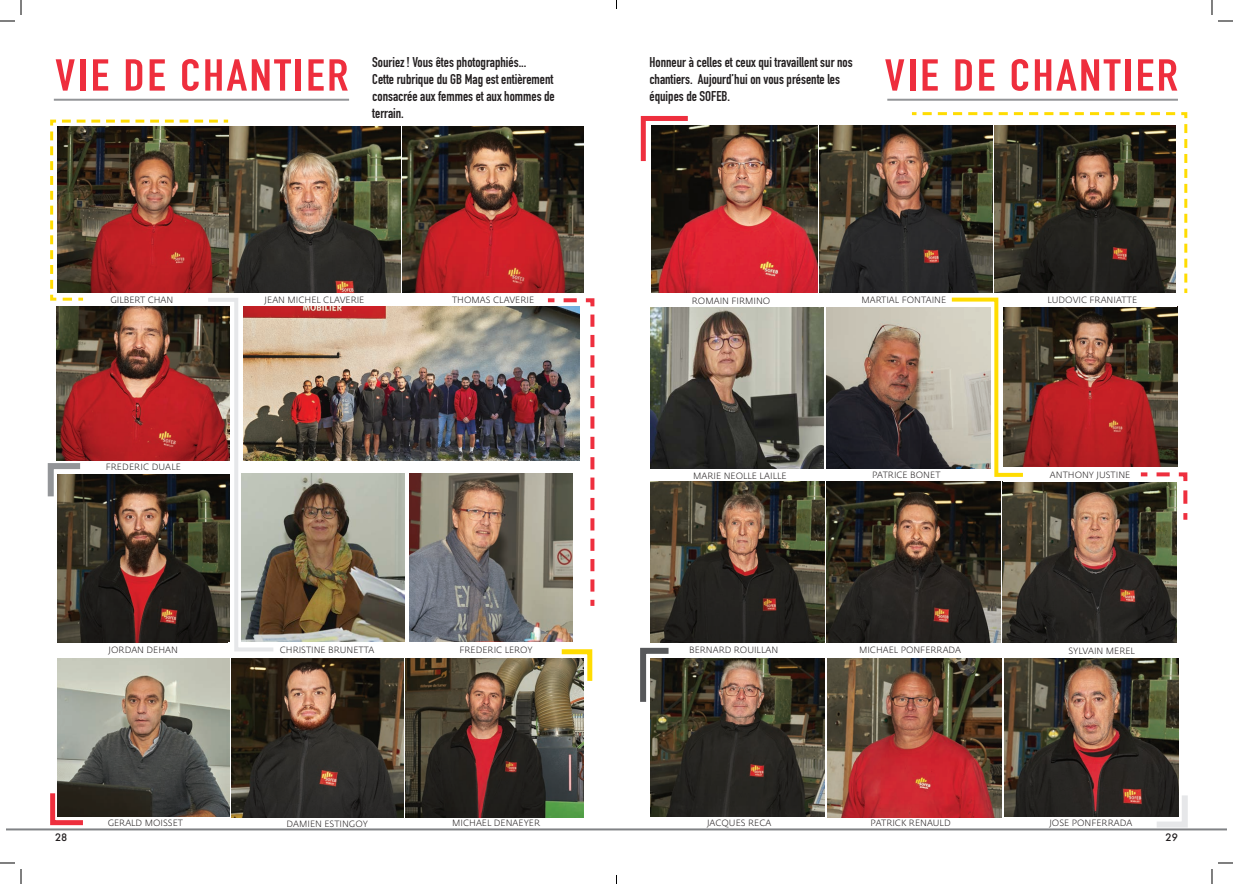
<style>
.page{position:relative;width:1233px;height:884px;background:#fff}
.page>*{position:absolute;margin:0;border:0;box-sizing:border-box;transform-origin:0 0}
.t1{font:700 44px "DIN Condensed";letter-spacing:.05em;color:#ee2e3d;scale:1.14 1}
.List_Paragraph{font:700 14px/16.8px "DIN Condensed";color:#231f20;text-align:justify}
.t2{font:500 10px "Futura";color:#231f20}
.Légende_photo_chanti{font:300 9px "Fedra Sans Std";color:#231f20}
</style>
<div class="page">
<hr style="left:7px;top:828px;width:1219px;height:2px;background:#808285">
<hr style="left:54px;top:99px;width:295px;height:2px;background:#939598">
<hr style="left:887px;top:99px;width:291px;height:2px;background:#939598">
<img style="left:277px;top:307px;width:267px;height:154px">
<img style="left:277px;top:473px;width:127px;height:169px">
<img style="left:409px;top:473px;width:163px;height:169px">
<img style="left:405px;top:658px;width:178px;height:159px">
<img style="left:277px;top:126px;width:306px;height:167px">
<img style="left:819px;top:126px;width:90px;height:167px">
<img style="left:652px;top:126px;width:165px;height:167px">
<img style="left:57px;top:658px;width:346px;height:160px">
<img style="left:650px;top:307px;width:173px;height:162px">
<img style="left:826px;top:307px;width:121px;height:161px">
<img style="left:1027px;top:307px;width:150px;height:160px">
<img style="left:650px;top:482px;width:174px;height:335px">
<img style="left:827px;top:658px;width:174px;height:159px">
<img style="left:1002px;top:481px;width:174px;height:162px">
<img style="left:826px;top:482px;width:174px;height:161px">
<img style="left:1004px;top:658px;width:174px;height:159px">
<div style="left:649px;top:643px;width:546px;height:15px;background:#fff"></div>
<div style="left:1003px;top:467px;width:174px;height:15px;background:#fff"></div>
<img style="left:544px;top:298px;width:51px;height:312px">
<svg style="left:557px;top:649px;width:36px;height:37px"></svg>
<img style="left:47px;top:119px;width:230px;height:533px">
<svg style="left:50px;top:788px;width:38px;height:38px"></svg>
<svg style="left:640px;top:116px;width:53px;height:50px"></svg>
<svg style="left:909px;top:112px;width:279px;height:181px;background:#4f493c"></svg>
<svg style="left:640px;top:647px;width:34px;height:61px"></svg>
<svg style="left:947px;top:297px;width:80px;height:180px"></svg>
<svg style="left:1136px;top:472px;width:52px;height:52px"></svg>
<svg style="left:1150px;top:789px;width:40px;height:40px"></svg>
<svg style="left:1218px;top:20px;width:15px;height:2px"></svg>
<svg style="left:1218px;top:862px;width:15px;height:2px"></svg>
<svg style="left:0;top:0;width:22px;height:22px"></svg>
<svg style="left:0;top:862px;width:22px;height:22px"></svg>
<svg style="left:1211px;top:0;width:1px;height:15px"></svg>
<svg style="left:1211px;top:869px;width:1px;height:15px"></svg>
<p class="List_Paragraph" style="left:649px;top:54px;width:205px;text-align:left">Honneur à celles et ceux qui travaillent sur nos chantiers. Aujourd’hui on vous présente les équipes de SOFEB.</p>
<p class="List_Paragraph" style="left:372px;top:54px;width:156px">Souriez! Vous êtes photographiés...</p>
<p class="List_Paragraph" style="left:372px;top:71px;width:184px">Cette rubrique du GB Mag est entièrement consacrée aux femmes et aux hommes de terrain.</p>
<h1 class="t1" style="left:55px;top:46px;width:259px">VIE DE CHANTIER</h1>
<h1 class="t1" style="left:884px;top:46px;width:259px">VIE DE CHANTIER</h1>
<p class="Légende_photo_chanti" style="left:452px;top:294px;width:83px">THOMAS CLAVERIE</p>
<p class="Légende_photo_chanti" style="left:1045px;top:294px;width:83px">ANTHONY COUSSE</p>
<p class="Légende_photo_chanti" style="left:265px;top:294px;width:101px">JEAN MICHEL CLAVERIE</p>
<p class="Légende_photo_chanti" style="left:870px;top:294px;width:75px">BENZID OUADAH</p>
<p class="Légende_photo_chanti" style="left:110px;top:294px;width:64px">GILBERT CHAN</p>
<p class="Légende_photo_chanti" style="left:687px;top:295px;width:96px">BENJAMIN MONBRUN</p>
<p class="Légende_photo_chanti" style="left:692px;top:295px;width:80px">ROMAIN FIRMINO</p>
<p class="Légende_photo_chanti" style="left:861px;top:294px;width:86px">MARTIAL FONTAINE</p>
<p class="Légende_photo_chanti" style="left:1047px;top:294px;width:91px">LUDOVIC FRANIATTE</p>
<p class="Légende_photo_chanti" style="left:106px;top:461px;width:77px">FREDERIC DUALE</p>
<p class="Légende_photo_chanti" style="left:109px;top:645px;width:71px">JORDAN DEHAN</p>
<p class="Légende_photo_chanti" style="left:280px;top:644px;width:96px">CHRISTINE BRUNETTA</p>
<p class="Légende_photo_chanti" style="left:459px;top:644px;width:75px">FREDERIC LEROY</p>
<p class="Légende_photo_chanti" style="left:108px;top:817px;width:77px">GERALD MOISSET</p>
<p class="Légende_photo_chanti" style="left:286px;top:818px;width:83px">DAMIEN ESTINGOY</p>
<p class="Légende_photo_chanti" style="left:452px;top:818px;width:89px">MICHAEL DENAEYER</p>
<p class="Légende_photo_chanti" style="left:693px;top:470px;width:95px">MARIE NEOLLE LAILLE</p>
<p class="Légende_photo_chanti" style="left:872px;top:470px;width:70px">PATRICE BONET</p>
<p class="Légende_photo_chanti" style="left:1050px;top:470px;width:82px">ANTHONY JUSTINE</p>
<p class="Légende_photo_chanti" style="left:689px;top:645px;width:91px">BERNARD ROUILLAN</p>
<p class="Légende_photo_chanti" style="left:859px;top:645px;width:104px">MICHAEL PONFERRADA</p>
<p class="Légende_photo_chanti" style="left:1068px;top:645px;width:68px">SYLVAIN MEREL</p>
<p class="Légende_photo_chanti" style="left:707px;top:817px;width:66px">JACQUES RECA</p>
<p class="Légende_photo_chanti" style="left:870px;top:818px;width:82px">PATRICK RENAULD</p>
<p class="Légende_photo_chanti" style="left:1049px;top:818px;width:84px">JOSE PONFERRADA</p>
<p class="t2" style="left:55px;top:831px;width:14px">28</p>
<p class="t2" style="left:1165px;top:831px;width:14px">29</p>
</div>
